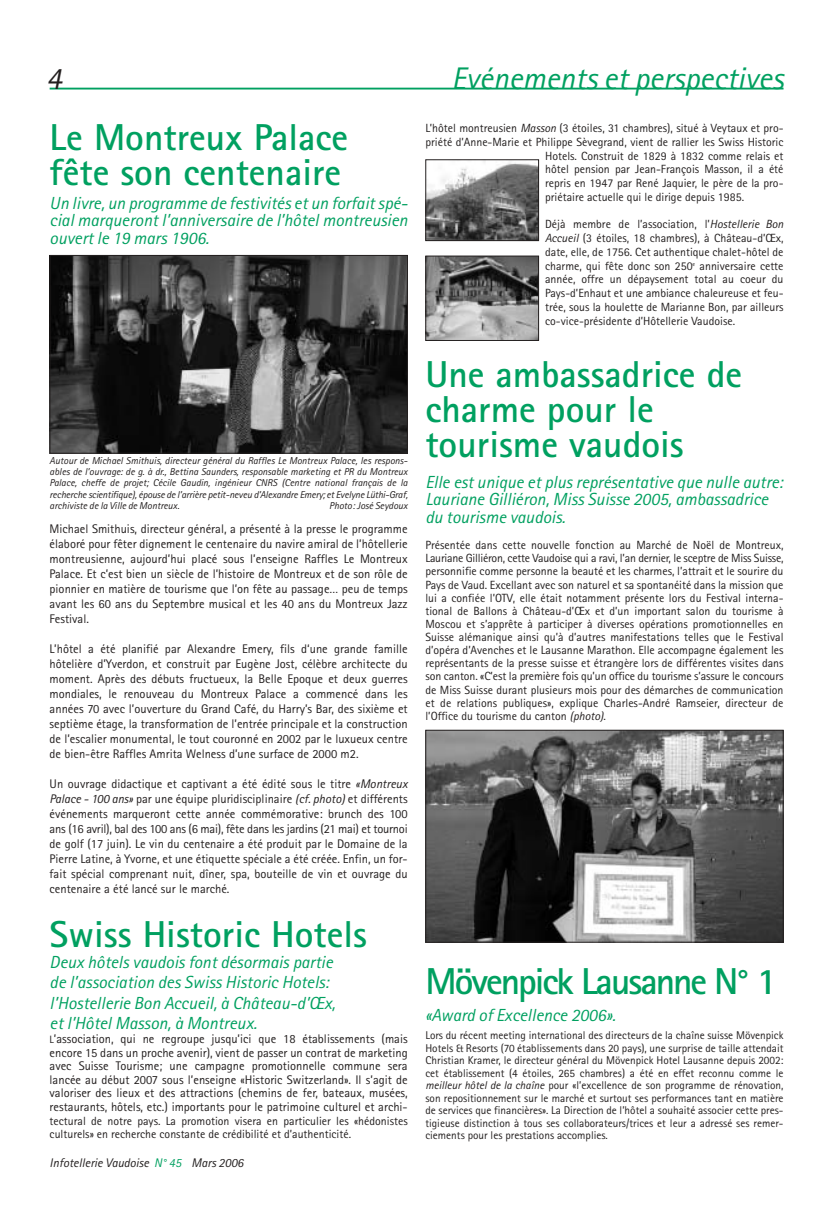
<style>
.page{position:relative;width:833px;height:1205px;background:#fff}
.page>*{position:absolute;margin:0;border:0;box-sizing:border-box;transform-origin:0 0}
.t1{font:700 37.5px/35px "Rotis Sans Serif";color:#00a060}
.t2{font:700 37.5px "Rotis Sans Serif";letter-spacing:-.055em;color:#00a060}
.t3{font:italic 31.25px "Rotis Sans Serif";color:#00a060}
.t4{font:italic 31.25px "Rotis Sans Serif";color:#231f1f}
.t5{font:italic 17.5px/17.5px "Rotis Sans Serif";color:#00a060}
.t6{font:12.5px/15px "Rotis Sans Serif";color:#231f1f;text-align:justify}
.t7{font:italic 12.5px "Rotis Sans Serif";color:#231f1f}
.t8{font:11.88px/13.1px "Rotis Sans Serif";color:#231f1f;text-align:justify}
.t9{font:11.25px/12.5px "Rotis Sans Serif";color:#231f1f;text-align:justify}
.t10{font:italic 10px/11.2px "Rotis Sans Serif";color:#231f1f;text-align:justify}
.s1{font-style:italic}
.s2{font-size:10.62px}
.s3{color:#00a060}
</style>
<div class="page">
<hr style="left:50px;top:88px;width:733px;height:2px;background:#00a060">
<img style="left:52px;top:257px;width:353px;height:195px">
<div style="left:50px;top:255px;width:357px;height:199px;border:1px solid #231f1f"></div>
<img style="left:427px;top:732px;width:354px;height:209px">
<div style="left:425px;top:730px;width:358px;height:213px;border:1px solid #231f1f"></div>
<img style="left:427px;top:161px;width:110px;height:78px">
<div style="left:425px;top:159px;width:114px;height:82px;border:1px solid #231f1f"></div>
<img style="left:427px;top:258px;width:110px;height:81px">
<div style="left:425px;top:256px;width:114px;height:85px;border:1px solid #231f1f"></div>
<h2 class="t4" style="left:46px;top:67px;width:17px">4</h2>
<h2 class="t3" style="left:451px;top:67px;width:333px">Evénements et perspectives</h2>
<h1 class="t1" style="left:50px;top:123px;width:300px">Le Montreux Palace fête son centenaire</h1>
<h3 class="t5" style="left:50px;top:196px;width:359px;text-align:justify">Un livre, un programme de festivités et un forfait spé&shy;cial marqueront l’anniversaire de l’hôtel montreusien ouvert le 19 mars 1906.</h3>
<p class="t10" style="left:50px;top:456px;width:359px">Autour de Michael Smithuis, directeur général du Raffles Le Montreux Palace, les respons&shy;ables de l’ouvrage: de g. à dr., Bettina Saunders, responsable marketing et PR du Montreux Palace, cheffe de projet; Cécile Gaudin, ingénieur CNRS (Centre national français de la recherche scientifique), épouse de l’arrière petit-neveu d’Alexandre Emery; et Evelyne Lüthi-Graf, archiviste de la Ville de Montreux.</p>
<p class="t10" style="left:329px;top:501px;width:80px">Photo: José Seydoux</p>
<p class="t6" style="left:50px;top:523px;width:359px">Michael Smithuis, directeur général, a présenté à la presse le programme élaboré pour fêter dignement le centenaire du navire amiral de l’hôtellerie montreusienne, aujourd’hui placé sous l’enseigne Raffles Le Montreux Palace. Et c’est bien un siècle de l’histoire de Montreux et de son rôle de pionnier en matière de tourisme que l’on fête au passage… peu de temps avant les 60 ans du Septembre musical et les 40 ans du Montreux Jazz Festival.</p>
<p class="t6" style="left:50px;top:643px;width:359px">L’hôtel a été planifié par Alexandre Emery, fils d‘une grande famille hôtelière d’Yverdon, et construit par Eugène Jost, célèbre architecte du moment. Après des débuts fructueux, la Belle Epoque et deux guerres mondiales, le renouveau du Montreux Palace a commencé dans les années 70 avec l’ouverture du Grand Café, du Harry’s Bar, des sixième et septième étage, la transformation de l’entrée principale et la construction de l’escalier monumental, le tout couronné en 2002 par le luxueux centre de bien-être Raffles Amrita Welness d’une surface de 2000 m2.</p>
<p class="t6" style="left:50px;top:778px;width:359px">Un ouvrage didactique et captivant a été édité sous le titre <span class="s1">«Montreux Palace - 100 ans»</span> par une équipe pluridisciplinaire <span class="s1">(cf. photo)</span> et différents événements marqueront cette année commémorative: brunch des 100 ans (16 avril), bal des 100 ans (6 mai), fête dans les jardins (21 mai) et tournoi de golf (17 juin). Le vin du centenaire a été produit par le Domaine de la Pierre Latine, à Yvorne, et une étiquette spéciale a été créée. Enfin, un for&shy;fait spécial comprenant nuit, dîner, spa, bouteille de vin et ouvrage du centenaire a été lancé sur le marché.</p>
<h1 class="t1" style="left:50px;top:921px;width:319px">Swiss Historic Hotels</h1>
<h3 class="t5" style="left:50px;top:953px;width:287px;line-height:20.5px">Deux hôtels vaudois font désormais partie de l’association des Swiss Historic Hotels: l’Hostellerie Bon Accueil, à Château-d’Œx, et l’Hôtel Masson, à Montreux.</h3>
<p class="t6" style="left:50px;top:1033px;width:359px;line-height:13.6px"><span class="s2">L</span>’association, qui ne regroupe jusqu’ici que 18 établissements (mais encore 15 dans un proche avenir), vient de passer un contrat de marketing avec Suisse Tourisme; une campagne promotionnelle commune sera lancée au début 2007 sous l’enseigne «Historic Switzerland». Il s’agit de valoriser des lieux et des attractions (chemins de fer, bateaux, musées, restaurants, hôtels, etc.) importants pour le patrimoine culturel et archi-</p>
<p class="t8" style="left:50px;top:1115px;width:359px;line-height:13.6px">tectural de notre pays. La promotion visera en particulier les «hédonistes culturels» en recherche constante de crédibilité et d’authenticité.</p>
<p class="t7" style="left:50px;top:1159px;width:195px">Infotellerie Vaudoise <span class="s3">N° 45</span> Mars 2006</p>
<p class="t8" style="left:425px;top:123px;width:359px">L’hôtel montreusien <span class="s1">Masson</span> (3 étoiles, 31 chambres), situé à Veytaux et pro-</p>
<p class="t8" style="left:425px;top:137px;width:359px">priété d’Anne-Marie et Philippe Sèvegrand, vient de rallier les Swiss Historic</p>
<p class="t8" style="left:545px;top:150px;width:240px">Hotels. Construit de 1829 à 1832 comme relais et</p>
<p class="t8" style="left:545px;top:164px;width:240px">hôtel pension par Jean-François Masson, il a été</p>
<p class="t8" style="left:545px;top:178px;width:240px">repris en 1947 par René Jaquier, le père de la pro-</p>
<p class="t8" style="left:545px;top:192px;width:200px">priétaire actuelle qui le dirige depuis 1985.</p>
<p class="t8" style="left:545px;top:219px;width:240px;line-height:13.8px">Déjà membre de l’association, l’<span class="s1">Hostellerie Bon Accueil</span> (3 étoiles, 18 chambres), à Château-d’Œx, date, elle, de 1756. Cet authentique chalet-hôtel de charme, qui fête donc son 250<sup>e</sup> anniversaire cette année, offre un dépaysement total au coeur du Pays-d’Enhaut et une ambiance chaleureuse et feu&shy;trée, sous la houlette de Marianne Bon, par ailleurs co-vice-présidente d’Hôtellerie Vaudoise.</p>
<h1 class="t1" style="left:425px;top:361px;width:318px">Une ambassadrice de charme pour le tourisme vaudois</h1>
<h3 class="t5" style="left:425px;top:475px;width:358px">Elle est unique et plus représentative que nulle autre:<br>Lauriane Gilliéron, Miss Suisse 2005, ambassadrice du tourisme vaudois.</h3>
<p class="t8" style="left:425px;top:540px;width:359px">Présentée dans cette nouvelle fonction au Marché de Noël de Montreux, Lauriane Gilliéron, cette Vaudoise qui a ravi, l’an dernier, le sceptre de Miss Suisse, personnifie comme personne la beauté et les charmes, l’attrait et le sourire du Pays de Vaud. Excellant avec son naturel et sa spontanéité dans la mission que lui a confiée l’OTV, elle était notamment présente lors du Festival interna&shy;tional de Ballons à Château-d’Œx et d’un important salon du tourisme à Moscou et s’apprête à participer à diverses opérations promotionnelles en Suisse alémanique ainsi qu’à d’autres manifestations telles que le Festival d’opéra d’Avenches et le Lausanne Marathon. Elle accompagne également les représentants de la presse suisse et étrangère lors de différentes visites dans son canton. «C’est la première fois qu’un office du tourisme s’assure le concours de Miss Suisse durant plusieurs mois pour des démarches de communication et de relations publiques», explique Charles-André Ramseier, directeur de l’Office du tourisme du canton <span class="s1">(photo)</span>.</p>
<h1 class="t2" style="left:425px;top:969px;width:353px">Mövenpick Lausanne N° 1</h1>
<h3 class="t5" style="left:425px;top:1008px;width:192px">«Award of Excellence 2006».</h3>
<p class="t9" style="left:425px;top:1030px;width:359px">Lors du récent meeting international des directeurs de la chaîne suisse Mövenpick Hotels &amp; Resorts (70 établissements dans 20 pays), une surprise de taille attendait Christian Kramer, le directeur général du Mövenpick Hotel Lausanne depuis 2002: cet établissement (4 étoiles, 265 chambres) a été en effet reconnu comme le <span class="s1">meilleur hôtel de la chaîne</span> pour «l’excellence de son programme de rénovation, son repositionnement sur le marché et surtout ses performances tant en matière de services que financières». La Direction de l’hôtel a souhaité associer cette pres&shy;tigieuse distinction à tous ses collaborateurs/trices et leur a adressé ses remer&shy;ciements pour les prestations accomplies.</p>
</div>
